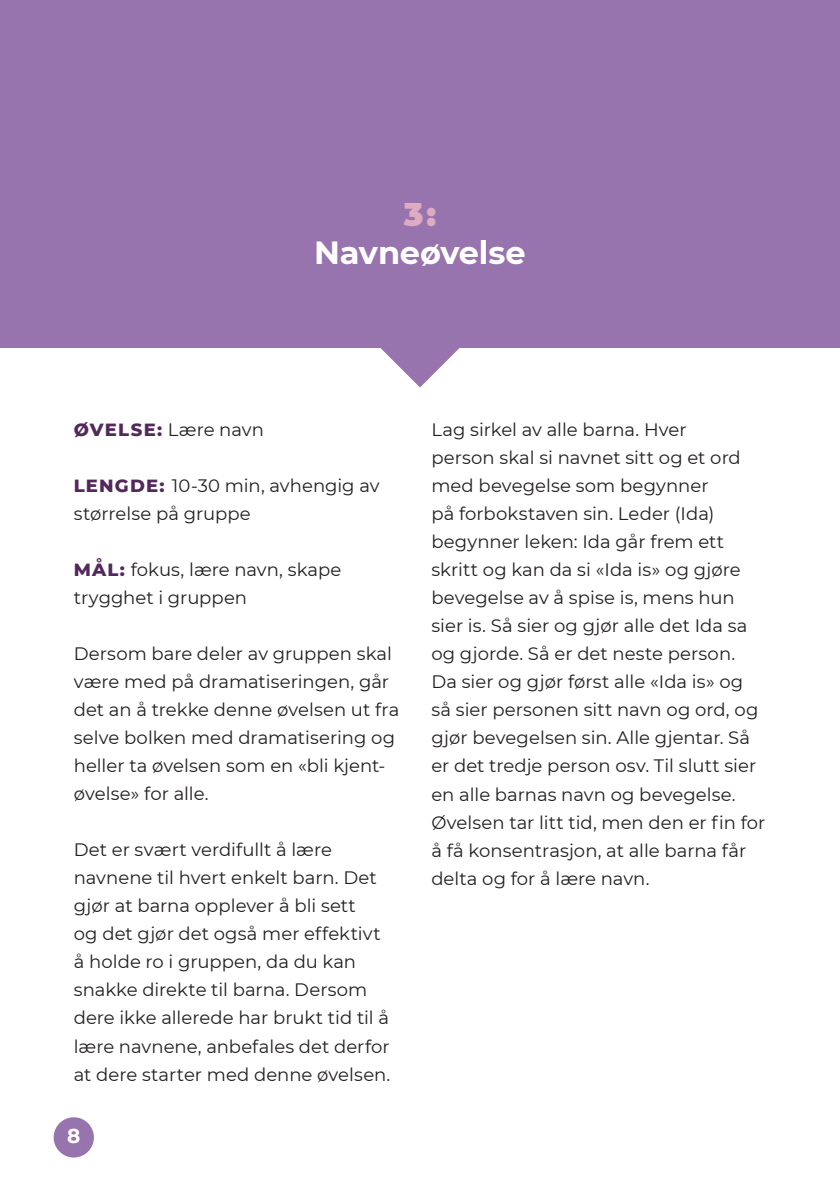
<style>
.page{position:relative;width:840px;height:1191px;background:#fff}
.page>*{position:absolute;margin:0;border:0;box-sizing:border-box;transform-origin:0 0}
.t1{font:700 32px "Montserrat";letter-spacing:-.005em;color:#fff}
.t2{font:900 32px "Montserrat";color:#deabc1}
.t3{font:700 20px "Montserrat";color:#fff}
.t4{font:18px/28px "Montserrat";color:#231f20}
.s1{font-weight:800;color:#54285d}
</style>
<div class="page">
<div style="left:54px;top:1117px;width:40px;height:40px;background:#9874ae;border-radius:50%"></div>
<div style="left:0;top:0;width:839px;height:348px;background:#9874ae"></div>
<svg style="left:380px;top:348px;width:80px;height:39px"></svg>
<h1 class="t2" style="left:403px;top:191px;width:34px">3:</h1>
<h1 class="t1" style="left:314px;top:230px;width:213px">Navneøvelse</h1>
<p class="t4" style="left:74px;top:415px;width:191px"><span class="s1">ØVELSE:</span> Lære navn</p>
<p class="t4" style="left:74px;top:471px;width:307px"><span class="s1">LENGDE:</span> 10-30 min, avhengig av størrelse på gruppe</p>
<p class="t4" style="left:74px;top:555px;width:269px"><span class="s1">MÅL:</span> fokus, lære navn, skape trygghet i gruppen</p>
<p class="t4" style="left:74px;top:639px;width:327px">Dersom bare deler av gruppen skal være med på dramatiseringen, går det an å trekke denne øvelsen ut fra selve bolken med dramatisering og heller ta øvelsen som en «bli kjent&shy;øvelse» for alle.</p>
<p class="t4" style="left:74px;top:835px;width:318px">Det er svært verdifullt å lære navnene til hvert enkelt barn. Det gjør at barna opplever å bli sett<br>og det gjør det også mer effektivt å holde ro i gruppen, da du kan snakke direkte til barna. Dersom dere ikke allerede har brukt tid til å lære navnene, anbefales det derfor at dere starter med denne øvelsen.</p>
<p class="t3" style="left:67px;top:1121px;width:15px">8</p>
<p class="t4" style="left:431px;top:415px;width:335px">Lag sirkel av alle barna. Hver<br>person skal si navnet sitt og et ord med bevegelse som begynner<br>på forbokstaven sin. Leder (Ida) begynner leken: Ida går frem ett skritt og kan da si «Ida is» og gjøre bevegelse av å spise is, mens hun sier is. Så sier og gjør alle det Ida sa og gjorde. Så er det neste person.<br>Da sier og gjør først alle «Ida is» og så sier personen sitt navn og ord, og gjør bevegelsen sin. Alle gjentar. Så er det tredje person osv. Til slutt sier en alle barnas navn og bevegelse.<br>Øvelsen tar litt tid, men den er fin for å få konsentrasjon, at alle barna får delta og for å lære navn.</p>
</div>
